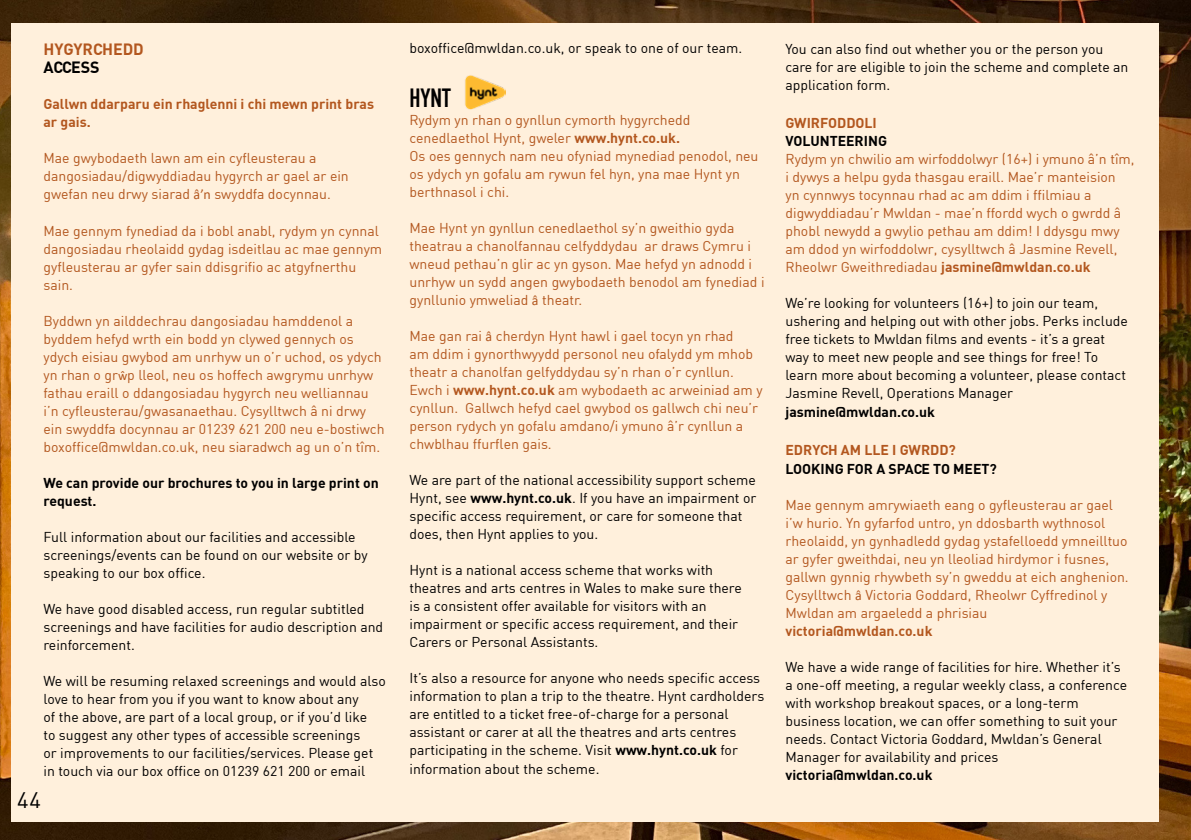
<style>
.page{position:relative;width:1191px;height:840px;background:#fff}
.page>*{position:absolute;margin:0;border:0;box-sizing:border-box;transform-origin:0 0}
.t1{font:700 26px "DIN Condensed";color:#000}
.t2{font:22px "DIN";color:#000}
.t3{font:700 16px "DIN";color:#b3571f}
.t4{font:700 16px "DIN";letter-spacing:-.005em;color:#000}
.t5{font:14px/18px "DIN";color:#b3571f}
.t6{font:14px/18px "DIN";color:#000}
.t7{font:700 14px/18px "DIN";color:#000}
.t8{font:700 14px/18px "DIN";color:#b3571f}
.s1{font-family:"Calibri"}
.s2{font-family:"Calibri";font-size:13px}
.s3{font-weight:700}
</style>
<div class="page">
<img style="left:0;top:0;width:1191px;height:839px">
<div style="left:11px;top:23px;width:1147px;height:798px;background:#fff0dc"></div>
<img style="left:465px;top:75px;width:40px;height:34px">
<p class="t3" style="left:43px;top:39px;width:102px">HYGYRCHEDD</p>
<p class="t4" style="left:43px;top:57px;width:58px">ACCESS</p>
<p class="t8" style="left:43px;top:95px;width:332px">Gallwn ddarparu ein rhaglenni i chi mewn print bras ar gais.</p>
<p class="t5" style="left:43px;top:149px;width:307px">Mae gwybodaeth lawn am ein cyfleusterau a dangosiadau/digwyddiadau hygyrch ar gael ar ein gwefan neu drwy siarad <span class="s1">â’n</span> swyddfa docynnau.</p>
<p class="t5" style="left:43px;top:221px;width:340px">Mae gennym fynediad da i bobl anabl, rydym yn cynnal dangosiadau rheolaidd gydag isdeitlau ac mae gennym gyfleusterau ar gyfer sain ddisgrifio ac atgyfnerthu sain.</p>
<p class="t5" style="left:43px;top:311px;width:342px">Byddwn yn ailddechrau dangosiadau hamddenol a byddem hefyd wrth ein bodd yn clywed gennych os ydych eisiau gwybod am unrhyw un o’r uchod, os ydych yn rhan o gr<span class="s2">ŵ</span>p lleol, neu os hoffech awgrymu unrhyw fathau eraill o ddangosiadau hygyrch neu welliannau i’n cyfleusterau/gwasanaethau. Cysylltwch â ni drwy ein swyddfa docynnau ar 01239 621 200 neu e-bostiwch boxoffice@mwldan.co.uk, neu siaradwch ag un o’n tîm.</p>
<p class="t7" style="left:43px;top:473px;width:337px">We can provide our brochures to you in large print on request.</p>
<p class="t6" style="left:43px;top:527px;width:326px">Full information about our facilities and accessible screenings/events can be found on our website or by speaking to our box office.</p>
<p class="t6" style="left:43px;top:599px;width:341px">We have good disabled access, run regular subtitled screenings and have facilities for audio description and reinforcement.</p>
<p class="t6" style="left:43px;top:671px;width:344px">We will be resuming relaxed screenings and would also love to hear from you if you want to know about any<br>of the above, are part of a local group, or if you’d like<br>to suggest any other types of accessible screenings<br>or improvements to our facilities/services. Please get in touch via our box office on 01239 621 200 or email</p>
<p class="t2" style="left:17px;top:785px;width:25px">44</p>
<p class="t6" style="left:409px;top:38px;width:334px">boxoffice@mwldan.co.uk, or speak to one of our team.</p>
<p class="t1" style="left:409px;top:80px;width:43px">HYNT</p>
<p class="t5" style="left:409px;top:110px;width:282px">Rydym yn rhan o gynllun cymorth hygyrchedd cenedlaethol Hynt, gweler <span class="s3">www.hynt.co.uk.</span></p>
<p class="t5" style="left:409px;top:146px;width:350px">Os oes gennych nam neu ofyniad mynediad penodol, neu os ydych yn gofalu am rywun fel hyn, yna mae Hynt yn berthnasol i chi.</p>
<p class="t5" style="left:409px;top:218px;width:356px">Mae Hynt yn gynllun cenedlaethol sy’n gweithio gyda theatrau a chanolfannau celfyddydau ar draws Cymru i wneud pethau’n glir ac yn gyson. Mae hefyd yn adnodd i unrhyw un sydd angen gwybodaeth benodol am fynediad i gynllunio ymweliad <span class="s1">â</span> theatr.</p>
<p class="t5" style="left:409px;top:326px;width:355px">Mae gan rai <span class="s1">â</span> cherdyn Hynt hawl i gael tocyn yn rhad<br>am ddim i gynorthwyydd personol neu ofalydd ym mhob theatr a chanolfan gelfyddydau sy’n rhan o’r cynllun.<br>Ewch i <span class="s3">www.hynt.co.uk</span> am wybodaeth ac arweiniad am y cynllun. Gallwch hefyd cael gwybod os gallwch chi neu’r person rydych yn gofalu amdano/i ymuno â’r cynllun a chwblhau ffurflen gais.</p>
<p class="t6" style="left:409px;top:470px;width:348px">We are part of the national accessibility support scheme Hynt, see <span class="s3">www.hynt.co.uk</span>. If you have an impairment or specific access requirement, or care for someone that does, then Hynt applies to you.</p>
<p class="t6" style="left:409px;top:560px;width:334px">Hynt is a national access scheme that works with theatres and arts centres in Wales to make sure there is a consistent offer available for visitors with an impairment or specific access requirement, and their Carers or Personal Assistants.</p>
<p class="t6" style="left:409px;top:668px;width:356px">It’s also a resource for anyone who needs specific access information to plan a trip to the theatre. Hynt cardholders are entitled to a ticket free-of-charge for a personal assistant or carer at all the theatres and arts centres participating in the scheme. Visit <span class="s3">www.hynt.co.uk</span> for information about the scheme.</p>
<p class="t6" style="left:785px;top:39px;width:344px">You can also find out whether you or the person you care for are eligible to join the scheme and complete an application form.</p>
<p class="t8" style="left:785px;top:113px;width:93px">GWIRFODDOLI</p>
<p class="t7" style="left:785px;top:131px;width:103px">VOLUNTEERING</p>
<p class="t5" style="left:785px;top:149px;width:350px">Rydym yn chwilio am wirfoddolwyr (16+) i ymuno â’n tîm, i dywys a helpu gyda thasgau eraill. Mae’r manteision<br>yn cynnwys tocynnau rhad ac am ddim i ffilmiau a digwyddiadau’r Mwldan - mae’n ffordd wych o gwrdd â phobl newydd a gwylio pethau am ddim! I ddysgu mwy am ddod yn wirfoddolwr, cysylltwch â Jasmine Revell, Rheolwr Gweithrediadau <span class="s3">jasmine@mwldan.co.uk</span></p>
<p class="t6" style="left:785px;top:293px;width:344px">We’re looking for volunteers (16+) to join our team, ushering and helping out with other jobs. Perks include free tickets to Mwldan films and events - it’s a great way to meet new people and see things for free! To learn more about becoming a volunteer, please contact Jasmine Revell, Operations Manager</p>
<p class="t7" style="left:785px;top:402px;width:151px">jasmine@mwldan.co.uk</p>
<p class="t8" style="left:785px;top:439px;width:172px">EDRYCH AM LLE I GWRDD?</p>
<p class="t7" style="left:785px;top:459px;width:213px">LOOKING FOR A SPACE TO MEET?</p>
<p class="t5" style="left:785px;top:495px;width:345px">Mae gennym amrywiaeth eang o gyfleusterau ar gael i’w hurio. Yn gyfarfod untro, yn ddosbarth wythnosol rheolaidd, yn gynhadledd gydag ystafelloedd ymneilltuo ar gyfer gweithdai, neu yn lleoliad hirdymor i fusnes, gallwn gynnig rhywbeth sy’n gweddu at eich anghenion.<br>Cysylltwch <span class="s1">â</span> Victoria Goddard, Rheolwr Cyffredinol y Mwldan am argaeledd a phrisiau</p>
<p class="t8" style="left:785px;top:621px;width:148px">victoria@mwldan.co.uk</p>
<p class="t6" style="left:785px;top:657px;width:343px">We have a wide range of facilities for hire. Whether it’s a one-off meeting, a regular weekly class, a conference with workshop breakout spaces, or a long-term business location, we can offer something to suit your needs. Contact Victoria Goddard, Mwldan’s General Manager for availability and prices</p>
<p class="t7" style="left:785px;top:765px;width:148px">victoria@mwldan.co.uk</p>
</div>
